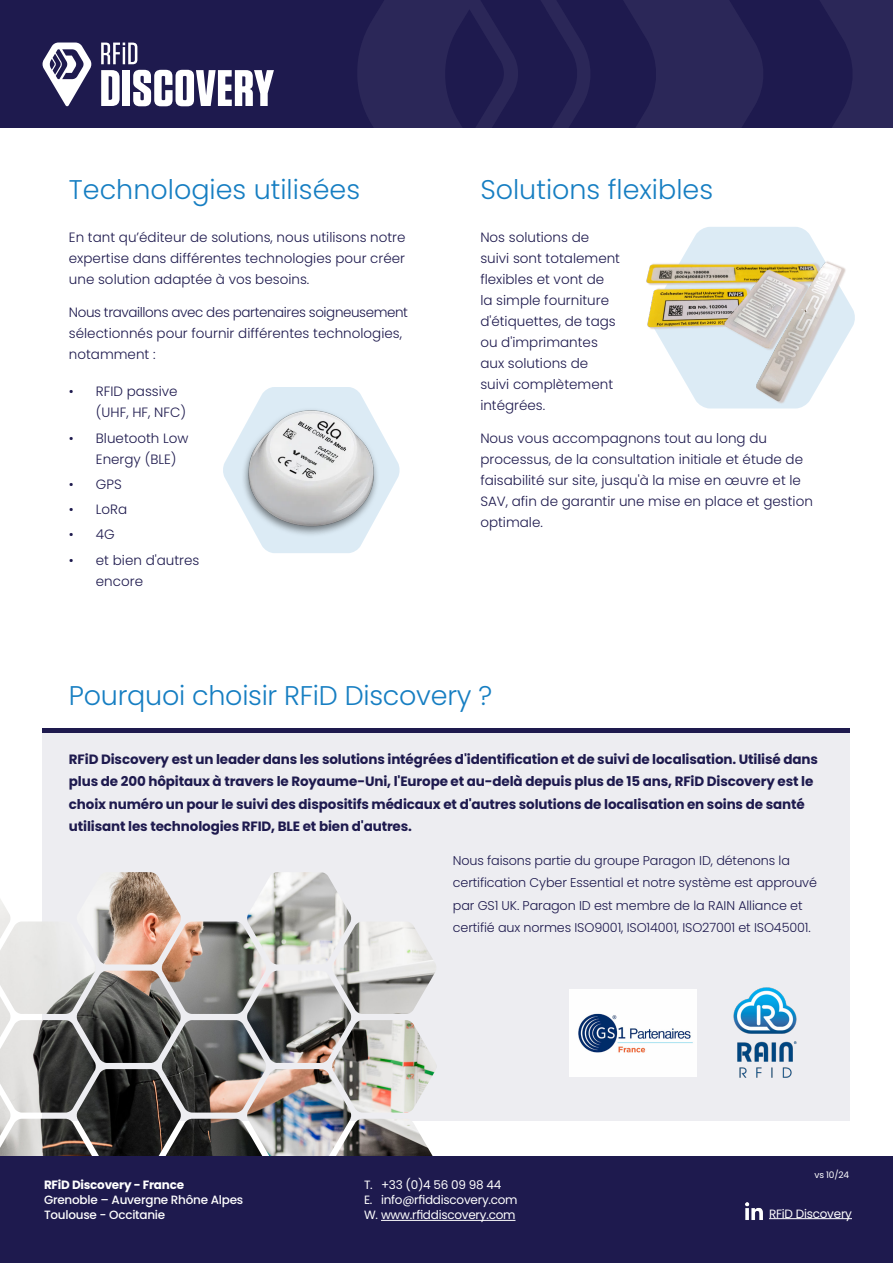
<style>
.page{position:relative;width:893px;height:1263px;background:#fff}
.page>*{position:absolute;margin:0;border:0;box-sizing:border-box;transform-origin:0 0}
.Titre2{font:300 27px "Poppins";color:#167ec2}
.Texte{font:300 27px "Poppins";letter-spacing:-.01em;color:#167ec2}
.Texte-2{font:300 13.5px/21px "Poppins";color:#1e1a4e}
.Texte-3{font:700 13.5px/22.5px "Poppins";letter-spacing:-.01em;color:#1e1a4e}
.Texte-4{font:300 12.75px/22.5px "Poppins";letter-spacing:-.01em;color:#1e1a4e}
.Texte-5{font:12px "Poppins";letter-spacing:-.02em;color:#fff}
.Texte-6{font:500 12px "Poppins";letter-spacing:-.02em;color:#fff}
.Texte-7{font:700 12px "Poppins";letter-spacing:-.02em;color:#fff}
.Texte-8{font:9px "Poppins";color:#fff}
</style>
<div class="page">
<svg style="left:683px;top:227px;width:172px;height:181px"></svg>
<svg style="left:223px;top:435px;width:135px;height:118px"></svg>
<img style="left:647px;top:257px;width:203px;height:150px">
<div style="left:0;top:0;width:893px;height:128px;background:#1e1a4e"></div>
<svg style="left:358px;top:0;width:535px;height:128px;fill:#2b2758"></svg>
<div style="left:43px;top:728px;width:807px;height:392px;background:#ededf1"></div>
<hr style="left:43px;top:728px;width:807px;height:4px;background:#1e1a4e">
<svg style="left:101px;top:43px;width:36px;height:21px"></svg>
<svg style="left:101px;top:70px;width:19px;height:36px"></svg>
<div style="left:123px;top:70px;width:7px;height:36px;background:#fff"></div>
<svg style="left:133px;top:70px;width:141px;height:36px"></svg>
<svg style="left:42px;top:43px;width:50px;height:64px"></svg>
<img style="left:0;top:872px;width:437px;height:285px">
<div style="left:0;top:1157px;width:893px;height:106px;background:#1e1a4e"></div>
<img style="left:570px;top:989px;width:126px;height:87px">
<img style="left:733px;top:987px;width:64px;height:91px">
<hr style="left:769px;top:1218px;width:83px;height:1px;background:#fff">
<img style="left:745px;top:1202px;width:18px;height:18px">
<hr style="left:381px;top:1220px;width:134px;height:1px;background:#fff">
<img style="left:240px;top:387px;width:160px;height:162px">
<p class="Titre2" style="left:69px;top:174px;width:293px">Technologies utilisées</p>
<p class="Texte-2" style="left:69px;top:227px;width:338px;text-align:justify">En tant qu’éditeur de solutions, nous utilisons notre expertise dans différentes technologies pour créer une solution adaptée à vos besoins.</p>
<p class="Texte-2" style="left:69px;top:302px;width:341px">Nous travaillons avec des partenaires soigneusement sélectionnés pour fournir différentes technologies, notamment :</p>
<p class="Texte-2" style="left:96px;top:381px;width:92px;text-indent:-27px">• RFID passive (UHF, HF, NFC)</p>
<p class="Texte-2" style="left:96px;top:428px;width:94px;text-indent:-27px">• Bluetooth Low<br>Energy (BLE)</p>
<p class="Texte-2" style="left:69px;top:474px;width:54px">• GPS</p>
<p class="Texte-2" style="left:69px;top:499px;width:60px">• LoRa</p>
<p class="Texte-2" style="left:69px;top:524px;width:47px">• 4G</p>
<p class="Texte-2" style="left:96px;top:550px;width:105px;text-indent:-27px">• et bien d'autres encore</p>
<p class="Titre2" style="left:480px;top:174px;width:234px">Solutions flexibles</p>
<p class="Texte-2" style="left:480px;top:227px;width:141px">Nos solutions de suivi sont totalement flexibles et vont de<br>la simple fourniture d'étiquettes, de tags ou d'imprimantes aux solutions de suivi complètement intégrées.</p>
<p class="Texte-2" style="left:480px;top:428px;width:334px">Nous vous accompagnons tout au long du processus, de la consultation initiale et étude de faisabilité sur site, jusqu'à la mise en œuvre et le SAV, afin de garantir une mise en place et gestion optimale.</p>
<p class="Texte" style="left:69px;top:680px;width:425px">Pourquoi choisir RFiD Discovery ?</p>
<p class="Texte-4" style="left:43px;top:742px;width:642px">Paragon ID est membre de la RAIN Alliance et certifié aux normes ISO9001, ISO14001, ISO27001 et ISO45001.</p>
<p class="Texte-3" style="left:69px;top:748px;width:751px">RFiD Discovery est un leader dans les solutions intégrées d'identification et de suivi de localisation. Utilisé dans plus de 200 hôpitaux à travers le Royaume-Uni, l'Europe et au-delà depuis plus de 15 ans, RFiD Discovery est le choix numéro un pour le suivi des dispositifs médicaux et d'autres solutions de localisation en soins de santé utilisant les technologies RFID, BLE et bien d'autres.</p>
<p class="Texte-7" style="left:44px;top:1178px;width:142px">RFiD Discovery - France</p>
<p class="Texte-6" style="left:44px;top:1193px;width:201px">Grenoble – Auvergne Rhône Alpes</p>
<p class="Texte-6" style="left:44px;top:1208px;width:123px">Toulouse - Occitanie</p>
<p class="Texte-4" style="left:453px;top:849px;width:366px">Nous faisons partie du groupe Paragon ID, détenons la certification Cyber Essential et notre système est approuvé par GS1 UK. Paragon ID est membre de la RAIN Alliance et certifié aux normes ISO9001, ISO14001, ISO27001 et ISO45001.</p>
<p class="Texte-5" style="left:364px;top:1178px;width:139px">T. +33 (0)4 56 09 98 44</p>
<p class="Texte-5" style="left:364px;top:1193px;width:155px">E. info@rfiddiscovery.com</p>
<p class="Texte-5" style="left:364px;top:1208px;width:153px">W. www.rfiddiscovery.com</p>
<p class="Texte-8" style="left:815px;top:1169px;width:36px">vs 10/24</p>
<p class="Texte-5" style="left:769px;top:1206px;width:84px">RFiD Discovery</p>
</div>
